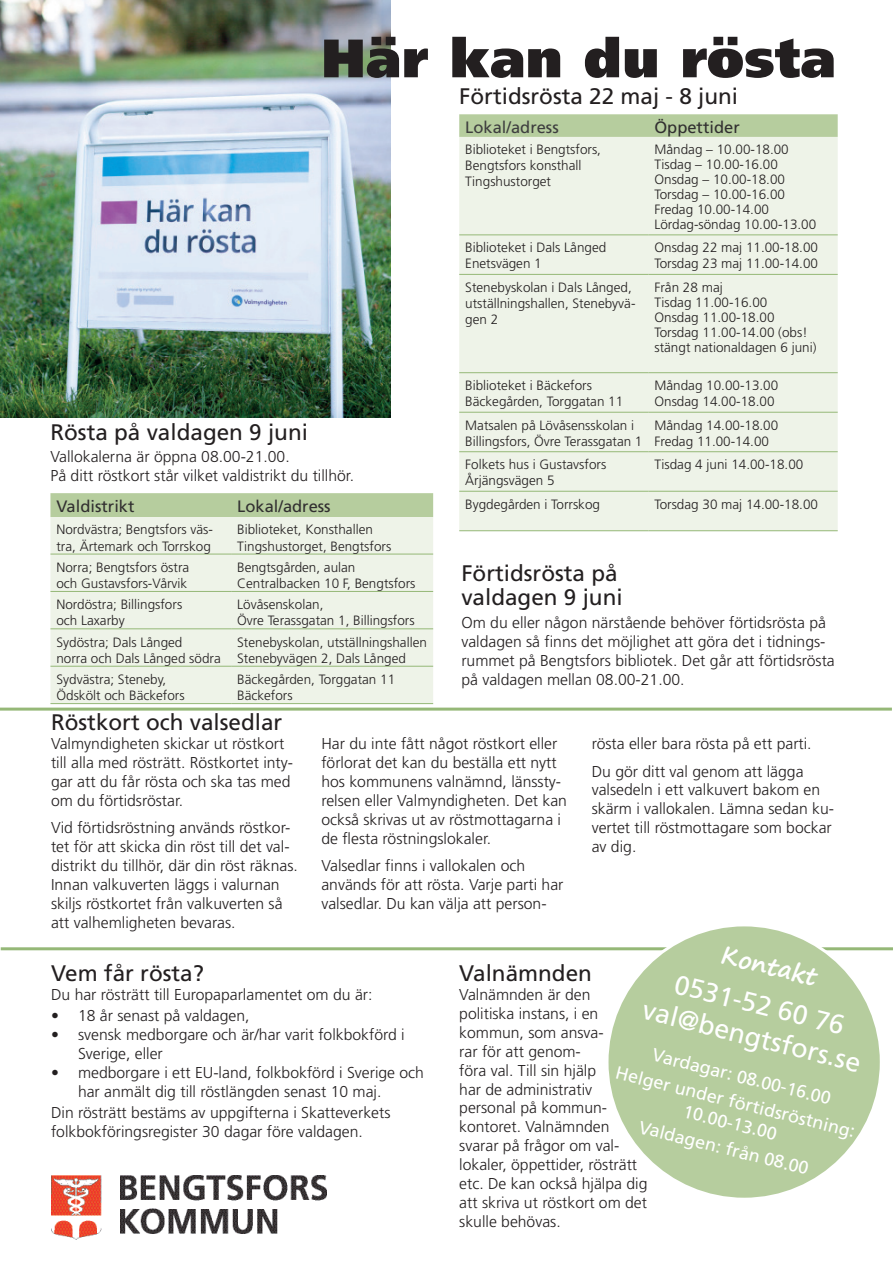
<style>
.page{position:relative;width:893px;height:1263px;background:#fff}
.page>*{position:absolute;margin:0;border:0;box-sizing:border-box;transform-origin:0 0}
.t1{font:900 54px "Frutiger LT Std";letter-spacing:.01em;color:#231f20}
.t2{font:27px/32.4px "Frutiger LT Std";color:#fff;text-align:center}
.t3{font:700 24px "Segoe Print";color:#fff}
.t4{font:22.5px/24px "Frutiger LT Std";color:#231f20}
.t5{font:18px/25.8px "Frutiger LT Std";color:#fff;text-align:center}
.t6{font:16.5px "Frutiger LT Std";color:#312f30}
.t7{font:16.5px "Frutiger LT Std";color:#3e3e3f}
.t8{font:300 15.75px/18.9px "Frutiger LT Std";color:#231f20}
.t9{font:300 13.5px/16.2px "Frutiger LT Std";color:#231f20}
</style>
<div class="page">
<hr style="left:1px;top:947px;width:892px;height:3px;background:#95b877">
<img style="left:0;top:0;width:390px;height:418px">
<div style="left:607px;top:925px;width:274px;height:274px;background:#b6cd9e;border-radius:50%"></div>
<svg style="left:459px;top:114px;width:379px;height:23px;background:#b7cd9f"></svg>
<div style="left:459px;top:137px;width:379px;height:393px;background:#eef3e8"></div>
<hr style="left:459px;top:234px;width:189px;height:1px;background:#95b877">
<hr style="left:648px;top:234px;width:190px;height:1px;background:#95b877">
<hr style="left:459px;top:274px;width:189px;height:1px;background:#95b877">
<hr style="left:648px;top:274px;width:190px;height:1px;background:#95b877">
<hr style="left:459px;top:372px;width:189px;height:1px;background:#95b877">
<hr style="left:648px;top:372px;width:190px;height:1px;background:#95b877">
<hr style="left:459px;top:412px;width:189px;height:1px;background:#95b877">
<hr style="left:648px;top:412px;width:190px;height:1px;background:#95b877">
<hr style="left:459px;top:451px;width:189px;height:1px;background:#95b877">
<hr style="left:648px;top:451px;width:190px;height:1px;background:#95b877">
<hr style="left:459px;top:491px;width:189px;height:1px;background:#95b877">
<hr style="left:648px;top:491px;width:190px;height:1px;background:#95b877">
<hr style="left:459px;top:530px;width:189px;height:1px;background:#95b877">
<hr style="left:648px;top:530px;width:190px;height:1px;background:#95b877">
<div style="left:50px;top:493px;width:383px;height:24px;background:#b6cd9e"></div>
<div style="left:50px;top:517px;width:383px;height:186px;background:#eef3e8"></div>
<hr style="left:50px;top:554px;width:181px;height:1px;background:#95b877">
<hr style="left:231px;top:554px;width:202px;height:1px;background:#95b877">
<hr style="left:50px;top:591px;width:181px;height:1px;background:#95b877">
<hr style="left:231px;top:591px;width:202px;height:1px;background:#95b877">
<hr style="left:50px;top:628px;width:181px;height:1px;background:#95b877">
<hr style="left:231px;top:628px;width:202px;height:1px;background:#95b877">
<hr style="left:50px;top:666px;width:181px;height:1px;background:#95b877">
<hr style="left:231px;top:666px;width:202px;height:1px;background:#95b877">
<hr style="left:50px;top:703px;width:181px;height:1px;background:#95b877">
<hr style="left:231px;top:703px;width:202px;height:1px;background:#95b877">
<img style="left:51px;top:1176px;width:276px;height:63px">
<hr style="left:0;top:708px;width:892px;height:3px;background:#95b877">
<h1 class="t1" style="left:321px;top:25px;width:516px">Här kan du rösta</h1>
<h3 class="t4" style="left:50px;top:421px;width:259px">Rösta på valdagen 9 juni</h3>
<p class="t8" style="left:50px;top:447px;width:305px">Vallokalerna är öppna 08.00-21.00.<br>På ditt röstkort står vilket valdistrikt du tillhör.</p>
<p class="t6" style="left:56px;top:496px;width:80px">Valdistrikt</p>
<p class="t6" style="left:237px;top:496px;width:95px">Lokal/adress</p>
<p class="t9" style="left:56px;top:522px;width:158px">Nordvästra; Bengtsfors väs&shy;tra, Ärtemark och Torrskog</p>
<p class="t9" style="left:237px;top:522px;width:156px">Biblioteket, Konsthallen<br>Tingshustorget, Bengtsfors</p>
<p class="t9" style="left:56px;top:559px;width:134px">Norra; Bengtsfors östra och Gustavsfors-Vårvik</p>
<p class="t9" style="left:237px;top:559px;width:180px">Bengtsgården, aulan<br>Centralbacken 10 F, Bengtsfors</p>
<p class="t9" style="left:56px;top:597px;width:127px">Nordöstra; Billingsfors och Laxarby</p>
<p class="t9" style="left:237px;top:597px;width:179px">Lövåsenskolan,<br>Övre Terassgatan 1, Billingsfors</p>
<p class="t9" style="left:56px;top:634px;width:166px">Sydöstra; Dals Långed<br>norra och Dals Långed södra</p>
<p class="t9" style="left:237px;top:634px;width:191px">Stenebyskolan, utställningshallen<br>Stenebyvägen 2, Dals Långed</p>
<p class="t9" style="left:56px;top:671px;width:130px">Sydvästra; Steneby,<br>Ödskölt och Bäckefors</p>
<p class="t9" style="left:237px;top:671px;width:160px">Bäckegården, Torggatan 11<br>Bäckefors</p>
<h3 class="t4" style="left:459px;top:84px;width:280px">Förtidsrösta 22 maj - 8 juni</h3>
<p class="t7" style="left:465px;top:117px;width:95px">Lokal/adress</p>
<p class="t6" style="left:654px;top:117px;width:87px">Öppettider</p>
<p class="t9" style="left:465px;top:141px;width:137px">Biblioteket i Bengtsfors,<br>Bengtsfors konsthall<br>Tingshustorget</p>
<p class="t9" style="left:654px;top:142px;width:163px;line-height:15px">Måndag – 10.00-18.00<br>Tisdag – 10.00-16.00<br>Onsdag – 10.00-18.00<br>Torsdag – 10.00-16.00<br>Fredag 10.00-14.00<br>Lördag-söndag 10.00-13.00</p>
<p class="t9" style="left:465px;top:240px;width:143px">Biblioteket i Dals Långed<br>Enetsvägen 1</p>
<p class="t9" style="left:654px;top:240px;width:165px">Onsdag 22 maj 11.00-18.00<br>Torsdag 23 maj 11.00-14.00</p>
<p class="t9" style="left:465px;top:279px;width:172px">Stenebyskolan i Dals Långed, utställningshallen, Stenebyvä&shy;gen 2</p>
<p class="t9" style="left:654px;top:280px;width:164px;line-height:15px">Från 28 maj<br>Tisdag 11.00-16.00<br>Onsdag 11.00-18.00<br>Torsdag 11.00-14.00 (obs! stängt nationaldagen 6 juni)</p>
<p class="t9" style="left:465px;top:377px;width:160px">Biblioteket i Bäckefors<br>Bäckegården, Torggatan 11</p>
<p class="t9" style="left:654px;top:377px;width:125px">Måndag 10.00-13.00<br>Onsdag 14.00-18.00</p>
<p class="t9" style="left:465px;top:417px;width:179px">Matsalen på Lövåsensskolan i<br>Billingsfors, Övre Terassgatan 1</p>
<p class="t9" style="left:654px;top:417px;width:125px">Måndag 14.00-18.00<br>Fredag 11.00-14.00</p>
<p class="t9" style="left:465px;top:456px;width:143px">Folkets hus i Gustavsfors<br>Årjängsvägen 5</p>
<p class="t9" style="left:654px;top:456px;width:150px">Tisdag 4 juni 14.00-18.00</p>
<p class="t9" style="left:465px;top:496px;width:136px">Bygdegården i Torrskog</p>
<p class="t9" style="left:654px;top:496px;width:165px">Torsdag 30 maj 14.00-18.00</p>
<h3 class="t4" style="left:461px;top:562px;width:163px">Förtidsrösta på valdagen 9 juni</h3>
<p class="t8" style="left:461px;top:613px;width:375px">Om du eller någon närstående behöver förtidsrösta på valdagen så finns det möjlighet att göra det i tidnings&shy;rummet på Bengtsfors bibliotek. Det går att förtidsrösta på valdagen mellan 08.00-21.00.</p>
<h3 class="t4" style="left:51px;top:710px;width:233px">Röstkort och valsedlar</h3>
<p class="t8" style="left:51px;top:734px;width:244px">Valmyndigheten skickar ut röstkort till alla med rösträtt. Röstkortet inty&shy;gar att du får rösta och ska tas med om du förtidsröstar.</p>
<p class="t8" style="left:51px;top:818px;width:248px">Vid förtidsröstning används röstkor&shy;tet för att skicka din röst till det val&shy;distrikt du tillhör, där din röst räknas.<br>Innan valkuverten läggs i valurnan skiljs röstkortet från valkuverten så att valhemligheten bevaras.</p>
<p class="t8" style="left:321px;top:734px;width:247px">Har du inte fått något röstkort eller förlorat det kan du beställa ett nytt hos kommunens valnämnd, länssty&shy;relsen eller Valmyndigheten. Det kan också skrivas ut av röstmottagarna i de flesta röstningslokaler.</p>
<p class="t8" style="left:321px;top:856px;width:244px">Valsedlar finns i vallokalen och används för att rösta. Varje parti har valsedlar. Du kan välja att person-</p>
<p class="t8" style="left:592px;top:730px;width:221px;line-height:27.5px">rösta eller bara rösta på ett parti.<br>Du gör ditt val genom att lägga</p>
<p class="t8" style="left:592px;top:781px;width:244px">valsedeln i ett valkuvert bakom en skärm i vallokalen. Lämna sedan ku&shy;vertet till röstmottagare som bockar av dig.</p>
<h3 class="t4" style="left:51px;top:961px;width:154px">Vem får rösta?</h3>
<p class="t8" style="left:51px;top:985px;width:323px">Du har rösträtt till Europaparlamentet om du är:</p>
<p class="t8" style="left:51px;top:1006px;width:200px">• 18 år senast på valdagen,</p>
<p class="t8" style="left:78px;top:1025px;width:328px;text-indent:-27px">• svensk medborgare och är/har varit folkbokförd i<br>Sverige, eller</p>
<p class="t8" style="left:78px;top:1063px;width:347px;text-indent:-27px">• medborgare i ett EU-land, folkbokförd i Sverige och har anmält dig till röstlängden senast 10 maj.</p>
<p class="t8" style="left:51px;top:1103px;width:341px">Din rösträtt bestäms av uppgifterna i Skatteverkets folkbokföringsregister 30 dagar före valdagen.</p>
<h3 class="t3" style="left:727px;top:933px;width:99px;rotate:14deg">Kontakt</h3>
<h3 class="t4" style="left:459px;top:961px;width:134px">Valnämnden</h3>
<p class="t8" style="left:459px;top:985px;width:190px">Valnämnden är den politiska instans, i en kommun, som ansva-<br>rar för att genom-<br>föra val. Till sin hjälp<br>har de administrativ personal på kommun&shy;kontoret. Valnämnden svarar på frågor om val&shy;lokaler, öppettider, rösträtt etc. De kan också hjälpa dig att skriva ut röstkort om det skulle behövas.</p>
<h2 class="t2" style="left:655px;top:962px;width:226px;rotate:14deg">0531-52 60 76 val@bengtsfors.se</h2>
<p class="t5" style="left:625px;top:1034px;width:248px;rotate:14deg">Vardagar: 08.00-16.00<br>Helger under förtidsröstning:</p>
<p class="t5" style="left:649px;top:1089px;width:176px;rotate:14deg">10.00-13.00<br>Valdagen: från 08.00</p>
</div>
